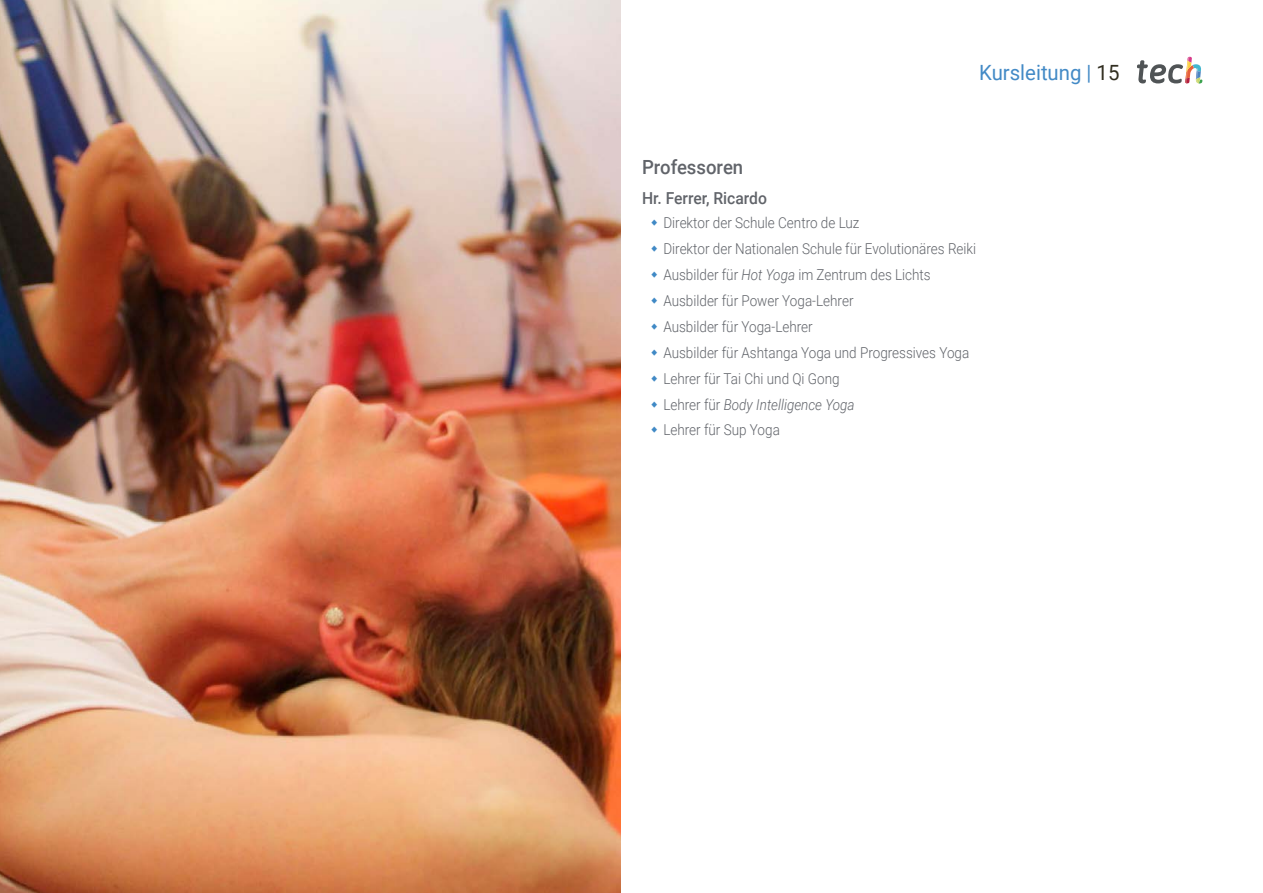
<style>
.page{position:relative;width:1263px;height:893px;background:#fff}
.page>*{position:absolute;margin:0;border:0;box-sizing:border-box;transform-origin:0 0}
.t1{font:21px "Roboto";color:#438ac6}
.t2{font:500 19.5px "Roboto";color:#61646a;scale:.95 1}
.t3{font:500 16.5px "Roboto";color:#61646a;scale:.95 1}
.t4{font:300 15px/26px "Roboto";color:#61646a;scale:.9 1}
.s1{color:#312e20}
.s2{font-style:italic}
</style>
<div class="page">
<img style="left:0;top:0;width:621px;height:893px">
<svg style="left:1137px;top:57px;width:65px;height:27px"></svg>
<h1 class="t1" style="left:979px;top:57px;width:142px">Kursleitung | <span class="s1">15</span></h1>
<h2 class="t2" style="left:642px;top:154px;width:108px">Professoren</h2>
<p class="t3" style="left:642px;top:186px;width:133px">Hr. Ferrer, Ricardo</p>
<p class="t4" style="left:663px;top:209px;width:349px">Direktor der Schule Centro de Luz<br>Direktor der Nationalen Schule für Evolutionäres Reiki Ausbilder für <span class="s2">Hot Yoga</span> im Zentrum des Lichts Ausbilder für Power Yoga-Lehrer<br>Ausbilder für Yoga-Lehrer<br>Ausbilder für Ashtanga Yoga und Progressives Yoga Lehrer für Tai Chi und Qi Gong<br>Lehrer für <span class="s2">Body Intelligence Yoga<br></span>Lehrer für Sup Yoga</p>
</div>
